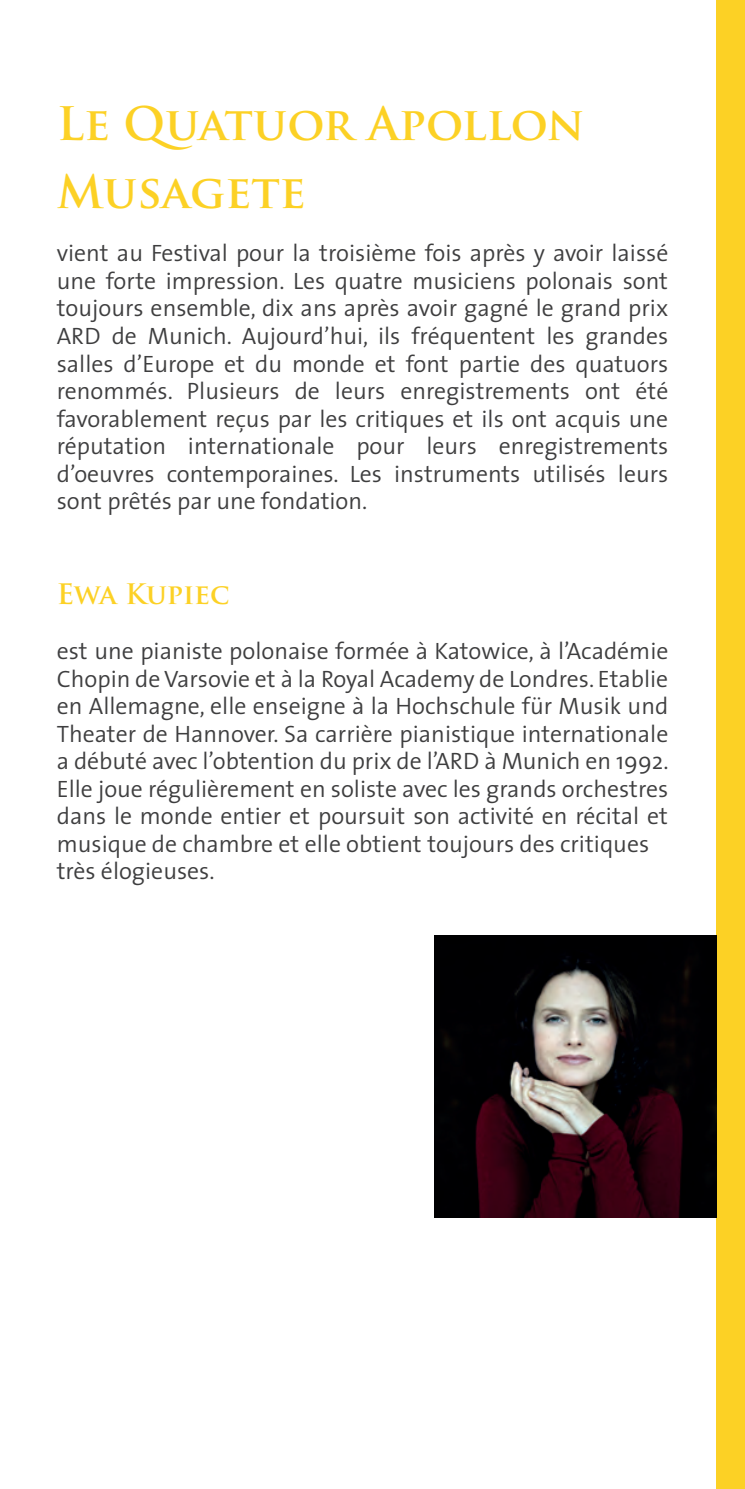
<style>
.page{position:relative;width:745px;height:1489px;background:#fff}
.page>*{position:absolute;margin:0;border:0;box-sizing:border-box;transform-origin:0 0}
.t1{font:700 45px/67.5px "Trajan Pro";color:#fcd125}
.t2{font:700 27.5px "Trajan Pro";color:#fcd125}
.t3{font:300 23.75px/27.5px "The Sans";color:#3e3e3f;text-align:justify}
</style>
<div class="page">
<div style="left:716px;top:0;width:28px;height:1488px;background:#fcd125"></div>
<img style="left:434px;top:935px;width:282px;height:282px">
<p class="t1" style="left:57px;top:91px;width:529px">Le Quatuor Apollon<br>Musagete</p>
<p class="t3" style="left:57px;top:239px;width:612px">vient au Festival pour la troisième fois après y avoir laissé une forte impression. Les quatre musiciens polonais sont toujours ensemble, dix ans après avoir gagné le grand prix ARD de Munich. Aujourd’hui, ils fréquentent les grandes salles d’Europe et du monde et font partie des quatuors renommés. Plusieurs de leurs enregistrements ont été favorablement reçus par les critiques et ils ont acquis une réputation internationale pour leurs enregistrements d’oeuvres contemporaines. Les instruments utilisés leurs sont prêtés par une fondation.</p>
<p class="t2" style="left:57px;top:577px;width:174px">Ewa Kupiec</p>
<p class="t3" style="left:57px;top:636px;width:612px;text-align:left">est une pianiste polonaise formée à Katowice, à l’Académie Chopin de Varsovie et à la Royal Academy de Londres. Etablie en Allemagne, elle enseigne à la Hochschule für Musik und Theater de Hannover. Sa carrière pianistique internationale a débuté avec l’obtention du prix de l’ARD à Munich en 1992.<br>Elle joue régulièrement en soliste avec les grands orchestres dans le monde entier et poursuit son activité en récital et musique de chambre et elle obtient toujours des critiques très élogieuses.</p>
</div>
